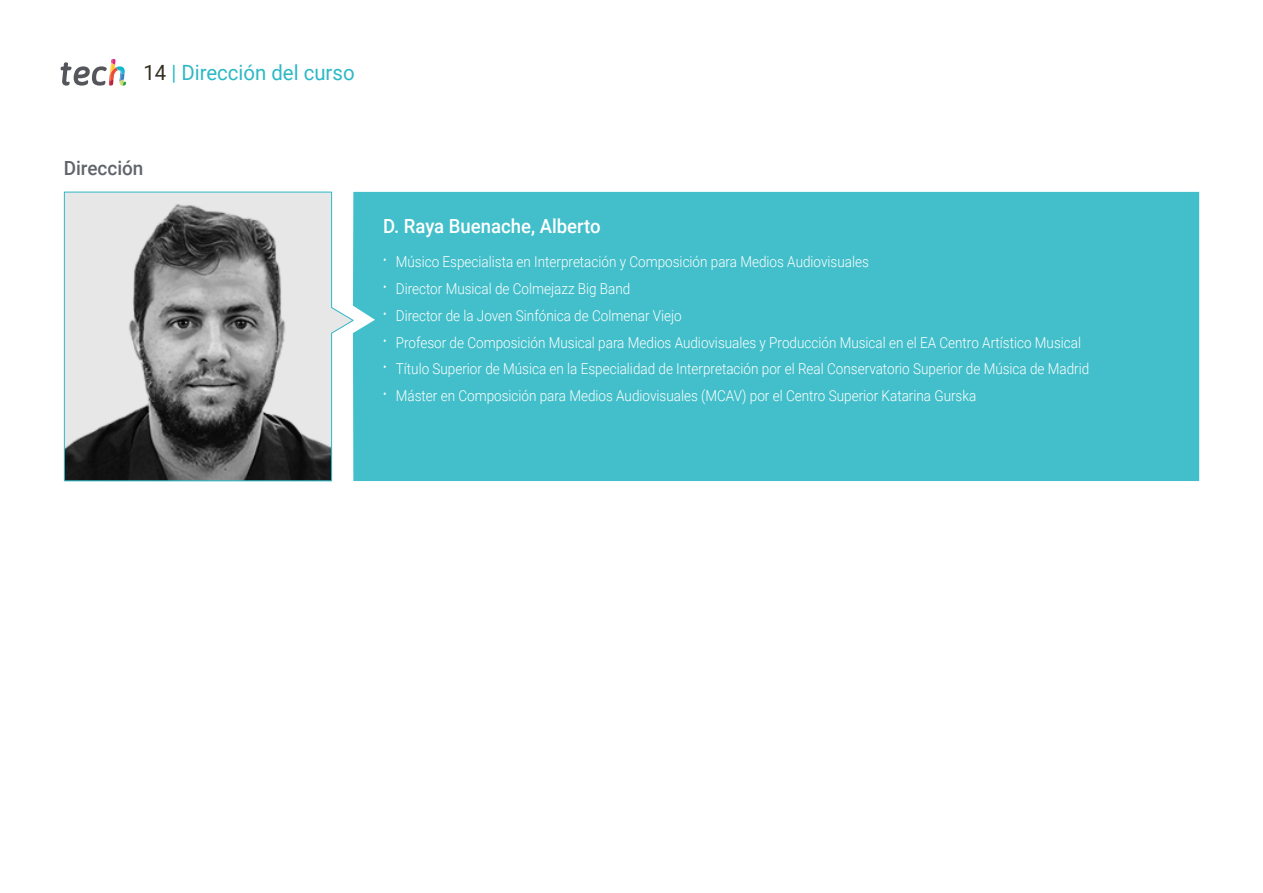
<style>
.page{position:relative;width:1263px;height:893px;background:#fff}
.page>*{position:absolute;margin:0;border:0;box-sizing:border-box;transform-origin:0 0}
.t1{font:21px "Roboto";color:#2db8c5}
.t2{font:500 19.5px "Roboto";color:#fff;scale:.95 1}
.t3{font:500 19.5px "Roboto";color:#61646a}
.t4{font:300 15px "Roboto";color:#fff;scale:.9 1}
.s1{color:#312e20}
</style>
<div class="page">
<svg style="left:61px;top:59px;width:65px;height:27px"></svg>
<div style="left:354px;top:192px;width:845px;height:289px;background:#42bfca"></div>
<svg style="left:64px;top:192px;width:290px;height:289px;background:#9da2a2"></svg>
<h1 class="t1" style="left:144px;top:57px;width:213px"><span class="s1">14</span> | Dirección del curso</h1>
<h2 class="t3" style="left:64px;top:154px;width:81px">Dirección</h2>
<h2 class="t2" style="left:383px;top:213px;width:230px">D. Raya Buenache, Alberto</h2>
<p class="t4" style="left:383px;top:251px;width:541px"><sup>•</sup> Músico Especialista en Interpretación y Composición para Medios Audiovisuales</p>
<p class="t4" style="left:383px;top:278px;width:276px"><sup>•</sup> Director Musical de Colmejazz Big Band</p>
<p class="t4" style="left:383px;top:305px;width:333px"><sup>•</sup> Director de la Joven Sinfónica de Colmenar Viejo</p>
<p class="t4" style="left:383px;top:332px;width:777px"><sup>•</sup> Profesor de Composición Musical para Medios Audiovisuales y Producción Musical en el EA Centro Artístico Musical</p>
<p class="t4" style="left:383px;top:358px;width:786px"><sup>•</sup> Título Superior de Música en la Especialidad de Interpretación por el Real Conservatorio Superior de Música de Madrid</p>
<p class="t4" style="left:383px;top:385px;width:661px"><sup>•</sup> Máster en Composición para Medios Audiovisuales (MCAV) por el Centro Superior Katarina Gurska</p>
</div>
